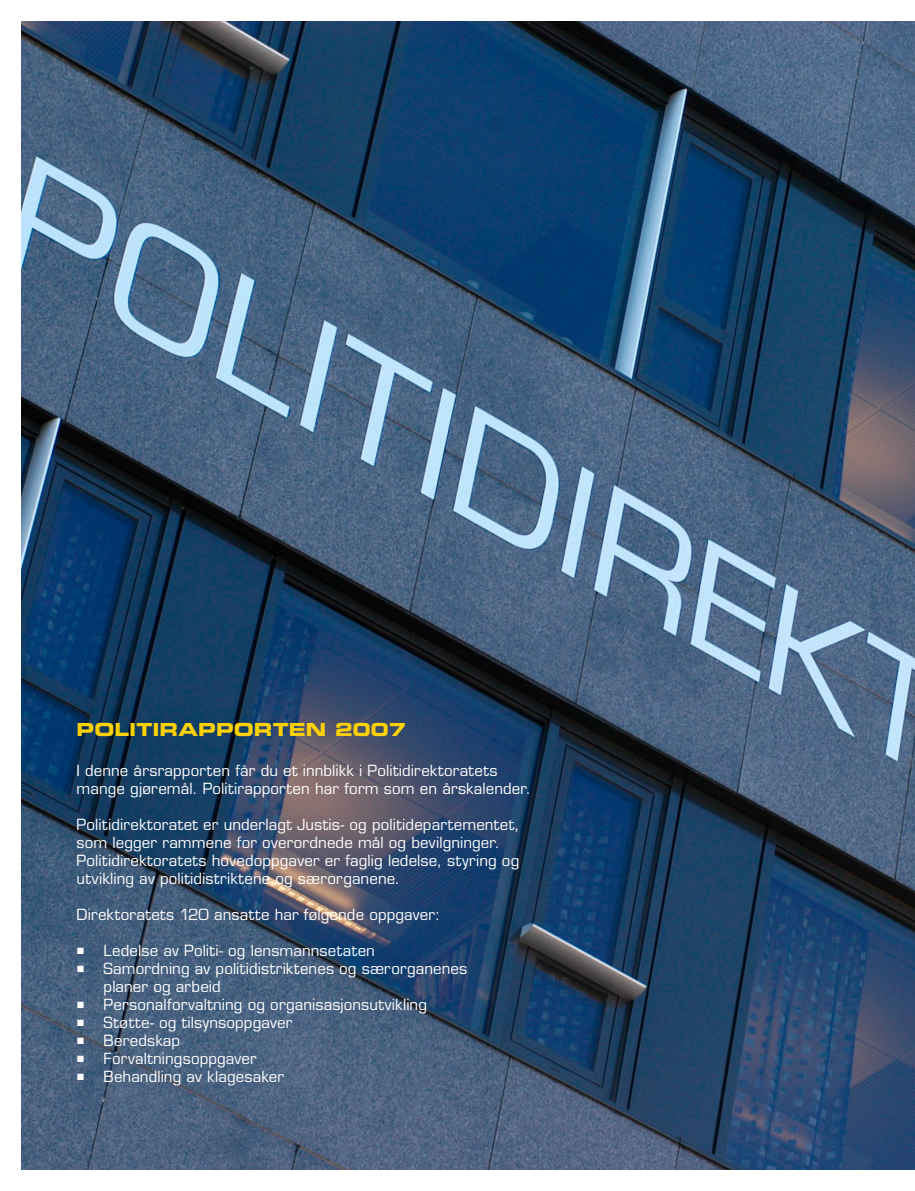
<style>
.page{position:relative;width:915px;height:1191px;background:#fff}
.page>*{position:absolute;margin:0;border:0;box-sizing:border-box;transform-origin:0 0}
.t1{font:18px "Eurostile Bold Extended Two";letter-spacing:.005em;color:#fed105}
.t2{font:15px/18px "Eurostile";letter-spacing:.01em;color:#fff}
.t3{font:9px/18px "Zapf Dingbats";color:#fff;text-align:justify}
</style>
<div class="page">
<img style="left:21px;top:21px;width:893px;height:1148px">
<svg style="left:77px;top:948px;width:6px;height:24px"></svg>
<p class="t1" style="left:77px;top:716px;width:331px">POLITIRAPPORTEN 2007</p>
<p class="t2" style="left:77px;top:761px;width:456px">I denne årsrapporten får du et innblikk i Politidirektoratets mange gjøremål. Politirapporten har form som en årskalender.</p>
<p class="t2" style="left:77px;top:815px;width:444px">Politidirektoratet er underlagt Justis- og politidepartementet, som legger rammene for overordnede mål og bevilgninger.<br>Politidirektoratets hovedoppgaver er faglig ledelse, styring og utvikling av politidistriktene og særorganene.</p>
<p class="t2" style="left:77px;top:905px;width:365px">Direktoratets 120 ansatte har følgende oppgaver:</p>
<p class="t2" style="left:104px;top:941px;width:365px">Ledelse av Politi- og lensmannsetaten<br>Samordning av politidistriktenes og særorganenes planer og arbeid<br>Personalforvaltning og organisasjonsutvikling<br>Støtte- og tilsynsoppgaver<br>Beredskap<br>Forvaltningsoppgaver<br>Behandling av klagesaker</p>
<p class="t3" style="left:77px;top:996px;width:8px">■ ■ ■ ■ ■</p>
</div>
